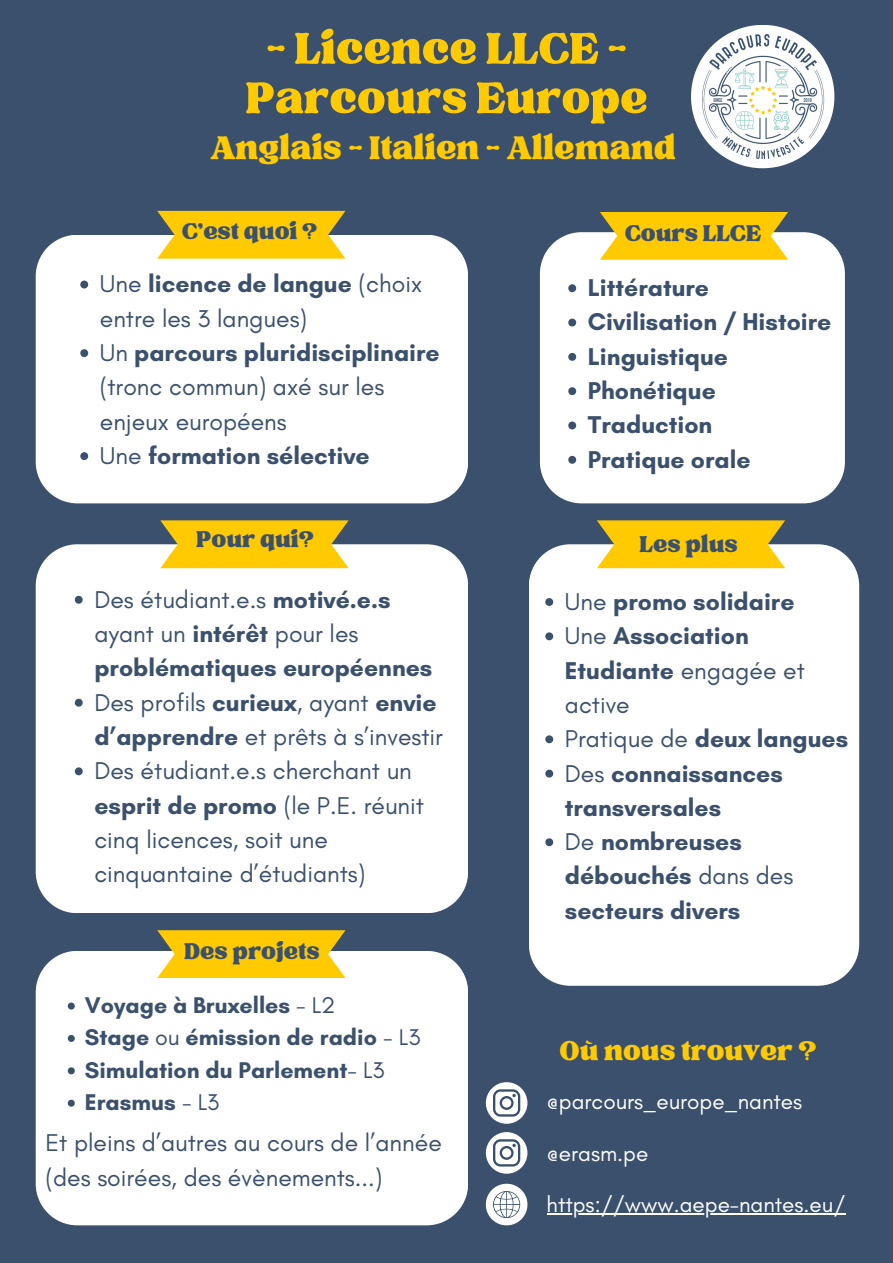
<style>
.page{position:relative;width:893px;height:1263px;background:#3b506d}
.page>*{position:absolute;margin:0;border:0;box-sizing:border-box;transform-origin:0 0}
.t1{font:60.75px/49.5px "TAN Tangkiwood Display";color:#ffcb00;text-align:center}
.t2{font:45px "TAN Tangkiwood Display";color:#ffcb00}
.t3{font:37.5px "TAN Tangkiwood Display";color:#ffcb00}
.t4{font:31.5px "TAN Tangkiwood Display";color:#3b506d}
.t5{font:24.75px/34.3px "Glacial Indifference";color:#3b506d}
.t6{font:700 24.75px/34.3px "Glacial Indifference";color:#3b506d}
.t7{font:700 23.17px "Glacial Indifference";color:#3b506d}
.t8{font:22.5px "Glacial Indifference";color:#fff}
.s1{font-weight:700}
.s2{font-weight:400}
</style>
<div class="page">
<div style="left:36px;top:235px;width:432px;height:268px;background:#fff"></div>
<svg style="left:157px;top:211px;width:188px;height:48px;background:#f5c712"></svg>
<div style="left:36px;top:544px;width:432px;height:369px;background:#fff;border-radius:42px"></div>
<div style="left:540px;top:232px;width:305px;height:271px;background:#fff"></div>
<div style="left:529px;top:544px;width:330px;height:441px;background:#fff;border-radius:42px"></div>
<svg style="left:597px;top:520px;width:188px;height:48px;background:#f4c611"></svg>
<div style="left:36px;top:951px;width:432px;height:274px;background:#fff;border-radius:42px"></div>
<svg style="left:157px;top:930px;width:188px;height:48px;background:#f7c912"></svg>
<svg style="left:486px;top:1082px;width:41px;height:42px"></svg>
<svg style="left:160px;top:520px;width:189px;height:48px;background:#f4c612"></svg>
<svg style="left:600px;top:212px;width:188px;height:48px;background:#f8ca13"></svg>
<svg style="left:486px;top:1184px;width:41px;height:41px"></svg>
<svg style="left:486px;top:1132px;width:41px;height:42px"></svg>
<img style="left:691px;top:25px;width:144px;height:144px">
<svg style="left:80px;top:281px;width:8px;height:7px"></svg>
<svg style="left:80px;top:349px;width:8px;height:8px"></svg>
<svg style="left:80px;top:452px;width:8px;height:8px"></svg>
<svg style="left:75px;top:596px;width:8px;height:8px"></svg>
<svg style="left:75px;top:699px;width:8px;height:8px"></svg>
<svg style="left:75px;top:767px;width:8px;height:8px"></svg>
<svg style="left:568px;top:284px;width:8px;height:8px"></svg>
<svg style="left:568px;top:319px;width:8px;height:7px"></svg>
<svg style="left:568px;top:353px;width:8px;height:8px"></svg>
<svg style="left:568px;top:387px;width:8px;height:8px"></svg>
<svg style="left:568px;top:422px;width:8px;height:7px"></svg>
<svg style="left:568px;top:456px;width:8px;height:8px"></svg>
<svg style="left:545px;top:598px;width:8px;height:8px"></svg>
<svg style="left:545px;top:632px;width:8px;height:8px"></svg>
<svg style="left:545px;top:735px;width:8px;height:8px"></svg>
<svg style="left:545px;top:770px;width:8px;height:7px"></svg>
<svg style="left:545px;top:838px;width:8px;height:8px"></svg>
<svg style="left:68px;top:1002px;width:7px;height:7px"></svg>
<svg style="left:68px;top:1035px;width:7px;height:7px"></svg>
<svg style="left:68px;top:1067px;width:7px;height:7px"></svg>
<svg style="left:68px;top:1100px;width:7px;height:7px"></svg>
<hr style="left:546px;top:1213px;width:299px;height:2px;background:#fff">
<p class="t1" style="left:245px;top:25px;width:403px">- Licence LLCE -<br>Parcours Europe</p>
<p class="t2" style="left:210px;top:131px;width:467px">Anglais - Italien - Allemand</p>
<h1 class="t4" style="left:182px;top:219px;width:137px">C’est quoi ?</h1>
<p class="t5" style="left:100px;top:267px;width:324px">Une <span class="s1">licence de langue</span> (choix entre les 3 langues)</p>
<p class="t5" style="left:100px;top:335px;width:341px">Un <span class="s1">parcours pluridisciplinaire </span>(tronc commun) axé sur les enjeux européens</p>
<p class="t6" style="left:100px;top:438px;width:271px"><span class="s2">Une</span> formation sélective</p>
<h2 class="t4" style="left:196px;top:527px;width:119px">Pour qui?</h2>
<p class="t6" style="left:94px;top:582px;width:339px"><span class="s2">Des étudiant.e.s</span> motivé.e.s <span class="s2">ayant un</span> intérêt <span class="s2">pour les </span>problématiques européennes</p>
<h4 class="t5" style="left:94px;top:685px;width:350px">Des profils <span class="s1">curieux</span>, ayant <span class="s1">envie d’apprendre</span> et prêts à s’investir</h4>
<p class="t5" style="left:94px;top:753px;width:331px">Des étudiant.e.s cherchant un <span class="s1">esprit de promo</span> (le P.E. réunit cinq licences, soit une cinquantaine d’étudiants)</p>
<p class="t4" style="left:184px;top:939px;width:137px">Des projets</p>
<p class="t7" style="left:85px;top:991px;width:252px">Voyage à Bruxelles <span class="s2">- L2</span></p>
<p class="t7" style="left:85px;top:1023px;width:337px">Stage <span class="s2">ou</span> émission de radio <span class="s2">- L3</span></p>
<p class="t7" style="left:85px;top:1056px;width:301px">Simulation du Parlement<span class="s2">- L3</span></p>
<p class="t7" style="left:85px;top:1088px;width:136px">Erasmus <span class="s2">- L3</span></p>
<p class="t5" style="left:45px;top:1125px;width:398px;line-height:34.6px">Et pleins d’autres au cours de l’année (des soirées, des évènements...)</p>
<p class="t4" style="left:625px;top:222px;width:138px">Cours LLCE</p>
<p class="t6" style="left:588px;top:270px;width:123px">Littérature</p>
<p class="t6" style="left:588px;top:305px;width:245px">Civilisation / Histoire</p>
<p class="t6" style="left:588px;top:339px;width:142px">Linguistique</p>
<p class="t6" style="left:588px;top:373px;width:130px">Phonétique</p>
<p class="t6" style="left:588px;top:407px;width:126px">Traduction</p>
<p class="t6" style="left:588px;top:442px;width:164px">Pratique orale</p>
<h4 class="t4" style="left:639px;top:532px;width:100px">Les plus</h4>
<p class="t6" style="left:565px;top:584px;width:231px"><span class="s2">Une</span> promo solidaire</p>
<p class="t6" style="left:565px;top:618px;width:241px"><span class="s2">Une</span> Association<br>Etudiante <span class="s2">engagée et active</span></p>
<p class="t6" style="left:565px;top:721px;width:285px"><span class="s2">Pratique de</span> deux langues</p>
<p class="t6" style="left:565px;top:756px;width:219px"><span class="s2">Des</span> connaissances transversales</p>
<h4 class="t6" style="left:565px;top:824px;width:230px"><span class="s2">De</span> nombreuses débouchés <span class="s2">dans des </span>secteurs divers</h4>
<h4 class="t3" style="left:559px;top:1037px;width:258px">Où nous trouver ?</h4>
<p class="t8" style="left:546px;top:1087px;width:257px">@parcours_europe_nantes</p>
<p class="t8" style="left:546px;top:1139px;width:103px">@erasm.pe</p>
<p class="t8" style="left:546px;top:1190px;width:300px">https://www.aepe-nantes.eu/</p>
</div>
